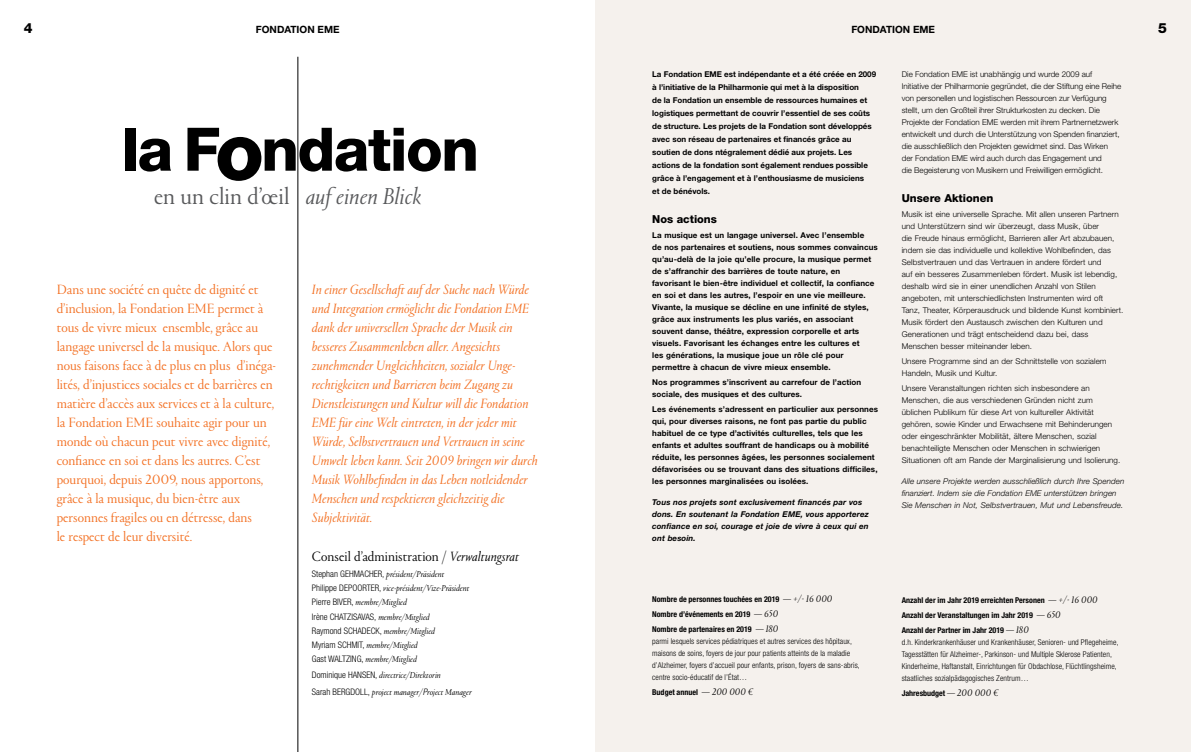
<style>
.page{position:relative;width:1191px;height:752px;background:#fff}
.page>*{position:absolute;margin:0;border:0;box-sizing:border-box;transform-origin:0 0}
.t1{font:800 60px "Helvetica Neue LT Std";letter-spacing:-.025em;color:#000}
.t2{font:300 24px "Portrait";color:#58595b}
.t3{font:italic 300 14px/19px "Portrait";color:#f36f21}
.t4{font:300 14px/19px "Portrait";color:#f36f21}
.t5{font:300 14px "Portrait";color:#000}
.t6{font:800 14px "Helvetica Neue LT Std";color:#000}
.t7{font:800 11px "Helvetica Neue LT Std";color:#000}
.t8{font:700 10px "Helvetica Neue LT Std";color:#000}
.t9{font:italic 300 9px/14px "Portrait";color:#000}
.t10{font:300 condensed 9px/14px "Helvetica Neue LT Std";color:#000}
.t11{font:300 8px/12px "Helvetica Neue LT Std";letter-spacing:.01em;color:#000}
.t12{font:700 8px/12px "Helvetica Neue LT Std";letter-spacing:.01em;color:#000}
.t13{font:300 condensed 8px/12px "Helvetica Neue LT Std";letter-spacing:.01em;color:#000}
.t14{font:700 condensed 8px/14.8px "Helvetica Neue LT Std";color:#000}
.t15{font:italic 300 8px/12px "Helvetica Neue LT Std";letter-spacing:.01em;color:#000}
.t16{font:italic 700 8px/12px "Helvetica Neue LT Std";letter-spacing:.01em;color:#000}
.s1{font-size:80px}
.s2{font-style:italic}
.s3{font-family:"Helvetica Neue LT Std";font-style:normal;font-stretch:condensed}
.s4{font-family:"Portrait";font-style:italic;font-stretch:normal}
.s5{font-family:"Helvetica Neue LT Std";font-stretch:condensed}
.s6{font-weight:300}
.s7{font-family:"Portrait";font-weight:300;font-style:italic;font-stretch:normal;font-size:10px}
</style>
<div class="page">
<div style="left:595px;top:0;width:596px;height:751px;background:#f5f1ed"></div>
<hr style="left:298px;top:57px;width:1px;height:694px;background:#000">
<h3 class="t6" style="left:24px;top:20px;width:10px">4</h3>
<p class="t8" style="left:256px;top:24px;width:85px">FONDATION EME</p>
<p class="t8" style="left:851px;top:24px;width:85px">FONDATION EME</p>
<h3 class="t6" style="left:1158px;top:20px;width:10px">5</h3>
<h1 class="t1" style="left:121px;top:113px;width:359px">la F<span class="s1">o</span>ndation</h1>
<h2 class="t2" style="left:154px;top:180px;width:269px">en un clin d’œil <span class="s2">auf einen Blick</span></h2>
<p class="t4" style="left:57px;top:279px;width:221px">Dans une société en quête de dignité et d’inclusion, la Fondation EME permet à tous de vivre mieux ensemble, grâce au langage universel de la musique. Alors que nous faisons face à de plus en plus d’inéga&shy;lités, d’injustices sociales et de barrières en matière d’accès aux services et à la culture, la Fondation EME souhaite agir pour un monde où chacun peut vivre avec dignité, confiance en soi et dans les autres. C’est pourquoi, depuis 2009, nous apportons, grâce à la musique, du bien-être aux personnes fragiles ou en détresse, dans<br>le respect de leur diversité.</p>
<p class="t3" style="left:312px;top:279px;width:227px">In einer Gesellschaft auf der Suche nach Würde und Integration ermöglicht die Fondation EME dank der universellen Sprache der Musik ein besseres Zusammenleben aller. Angesichts zunehmender Ungleichheiten, sozialer Unge&shy;rechtigkeiten und Barrieren beim Zugang zu Dienstleistungen und Kultur will die Fondation EME für eine Welt eintreten, in der jeder mit Würde, Selbstvertrauen und Vertrauen in seine Umwelt leben kann. Seit 2009 bringen wir durch Musik Wohlbefinden in das Leben notleidender Menschen und respektieren gleichzeitig die Subjektivität.</p>
<h3 class="t5" style="left:312px;top:546px;width:209px">Conseil d’administration / <span class="s2">Verwaltungsrat</span></h3>
<p class="t9" style="left:312px;top:567px;width:159px"><span class="s3">Stephan GEHMACHER,</span> président /Präsident<br><span class="s3">Philippe DEPOORTER,</span> vice-président /Vize-Präsident<br><span class="s3">Pierre BIVER,</span> membre /Mitglied</p>
<p class="t10" style="left:312px;top:609px;width:125px">Irène CHATZISAVAS, <span class="s4">membre /Mitglied<br></span>Raymond SCHADECK, <span class="s4">membre /Mitglied</span></p>
<p class="t9" style="left:312px;top:637px;width:107px"><span class="s3">Myriam SCHMIT,</span> membre /Mitglied<br><span class="s3">Gast WALTZING,</span> membre /Mitglied</p>
<p class="t9" style="left:312px;top:666px;width:161px;line-height:16.8px"><span class="s3">Dominique HANSEN,</span> directrice /Direktorin<br><span class="s3">Sarah BERGDOLL,</span> project manager /<span class="s5">P</span>roject Manager</p>
<p class="t12" style="left:652px;top:67px;width:225px;line-height:13px">La Fondation EME est indépendante et a été créée en 2009 à l’initiative de la Philharmonie qui met à la disposition<br>de la Fondation un ensemble de ressources humaines et logistiques permettant de couvrir l’essentiel de ses coûts de structure. Les projets de la Fondation sont développés avec son réseau de partenaires et financés grâce au soutien de dons ntégralement dédié aux projets. Les actions de la fondation sont également rendues possible grâce à l’engagement et à l’enthousiasme de musiciens<br>et de bénévols.</p>
<h3 class="t7" style="left:652px;top:213px;width:66px">Nos actions</h3>
<p class="t12" style="left:652px;top:229px;width:227px">La musique est un langage universel. Avec l’ensemble<br>de nos partenaires et soutiens, nous sommes convaincus qu’au-delà de la joie qu’elle procure, la musique permet de s’affranchir des barrières de toute nature, en favorisant le bien-être individuel et collectif, la confiance en soi et dans les autres, l’espoir en une vie meilleure.<br>Vivante, la musique se décline en une infinité de styles, grâce aux instruments les plus variés, en associant souvent danse, théâtre, expression corporelle et arts visuels. Favorisant les échanges entre les cultures et<br>les générations, la musique joue un rôle clé pour permettre à chacun de vivre mieux ensemble.</p>
<p class="t12" style="left:652px;top:376px;width:211px">Nos programmes s’inscrivent au carrefour de l’action sociale, des musiques et des cultures.</p>
<p class="t12" style="left:652px;top:403px;width:227px">Les événements s’adressent en particulier aux personnes qui, pour diverses raisons, ne font pas partie du public habituel de ce type d’activités culturelles, tels que les enfants et adultes souffrant de handicaps ou à mobilité réduite, les personnes âgées, les personnes socialement défavorisées ou se trouvant dans des situations difficiles, les personnes marginalisées ou isolées.</p>
<p class="t16" style="left:652px;top:495px;width:218px">Tous nos projets sont exclusivement financés par vos dons. En soutenant la Fondation EME, vous apporterez confiance en soi, courage et joie de vivre à ceux qui en ont besoin.</p>
<p class="t14" style="left:652px;top:591px;width:182px">Nombre de personnes touchées en 2019 <span class="s6">—</span> <span class="s7">+/- 16 000<br></span>Nombre d’événements en 2019 <span class="s6">—</span> <span class="s7">650<br></span>Nombre de partenaires en 2019 <span class="s6">—</span> <span class="s7">180</span></p>
<p class="t13" style="left:652px;top:635px;width:209px">parmi lesquels services pédiatriques et autres services des hôpitaux, maisons de soins, foyers de jour pour patients atteints de la maladie d’Alzheimer, foyers d’accueil pour enfants, prison, foyers de sans-abris, centre socio-éducatif de l’État…</p>
<p class="t14" style="left:652px;top:684px;width:103px">Budget annuel <span class="s6">—</span> <span class="s7">200 000 €</span></p>
<p class="t11" style="left:901px;top:68px;width:221px">Die Fondation EME ist unabhängig und wurde 2009 auf Initiative der Philharmonie gegründet, die der Stiftung eine Reihe von personellen und logistischen Ressourcen zur Verfügung stellt, um den Großteil ihrer Strukturkosten zu decken. Die Projekte der Fondation EME werden mit ihrem Partnernetzwerk entwickelt und durch die Unterstützung von Spenden finanziert, die ausschließlich den Projekten gewidmet sind. Das Wirken<br>der Fondation EME wird auch durch das Engagement und<br>die Begeisterung von Musikern und Freiwilligen ermöglicht.</p>
<h3 class="t7" style="left:901px;top:192px;width:93px">Unsere Aktionen</h3>
<p class="t11" style="left:901px;top:208px;width:223px">Musik ist eine universelle Sprache. Mit allen unseren Partnern und Unterstützern sind wir überzeugt, dass Musik, über<br>die Freude hinaus ermöglicht, Barrieren aller Art abzubauen, indem sie das individuelle und kollektive Wohlbefinden, das Selbstvertrauen und das Vertrauen in andere fördert und<br>auf ein besseres Zusammenleben fördert. Musik ist lebendig, deshalb wird sie in einer unendlichen Anzahl von Stilen angeboten, mit unterschiedlichsten Instrumenten wird oft Tanz, Theater, Körperausdruck und bildende Kunst kombiniert.<br>Musik fördert den Austausch zwischen den Kulturen und Generationen und trägt entscheidend dazu bei, dass Menschen besser miteinander leben.</p>
<p class="t11" style="left:901px;top:355px;width:206px">Unsere Programme sind an der Schnittstelle von sozialem<br>Handeln, Musik und Kultur.</p>
<p class="t11" style="left:901px;top:382px;width:220px">Unsere Veranstaltungen richten sich insbesondere an Menschen, die aus verschiedenen Gründen nicht zum üblichen Publikum für diese Art von kultureller Aktivität gehören, sowie Kinder und Erwachsene mit Behinderungen oder eingeschränkter Mobilität, ältere Menschen, sozial benachteiligte Menschen oder Menschen in schwierigen Situationen oft am Rande der Marginalisierung und Isolierung.</p>
<p class="t15" style="left:901px;top:474px;width:224px">Alle unsere Projekte werden ausschließlich durch Ihre Spenden finanziert. Indem sie die Fondation EME unterstützen bringen<br>Sie Menschen in Not, Selbstvertrauen, Mut und Lebensfreude.</p>
<p class="t14" style="left:901px;top:592px;width:197px">Anzahl der im Jahr 2019 erreichten Personen <span class="s6">—</span> <span class="s7">+/- 16 000<br></span>Anzahl der Veranstaltungen im Jahr 2019 <span class="s6">—</span> <span class="s7">650<br></span>Anzahl der Partner im Jahr 2019 <span class="s6">—</span> <span class="s7">180</span></p>
<p class="t13" style="left:901px;top:635px;width:218px">d.h. Kinderkrankenhäuser und Krankenhäuser, Senioren- und Pflegeheime, Tagesstätten für Alzheimer-, Parkinson- und Multiple Sklerose Patienten, Kinderheime, Haftanstalt, Einrichtungen für Obdachlose, Flüchtlingsheime, staatliches sozialpädagogisches Zentrum…</p>
<p class="t14" style="left:901px;top:685px;width:98px">Jahresbudget <span class="s6">—</span> <span class="s7">200 000 €</span></p>
</div>
